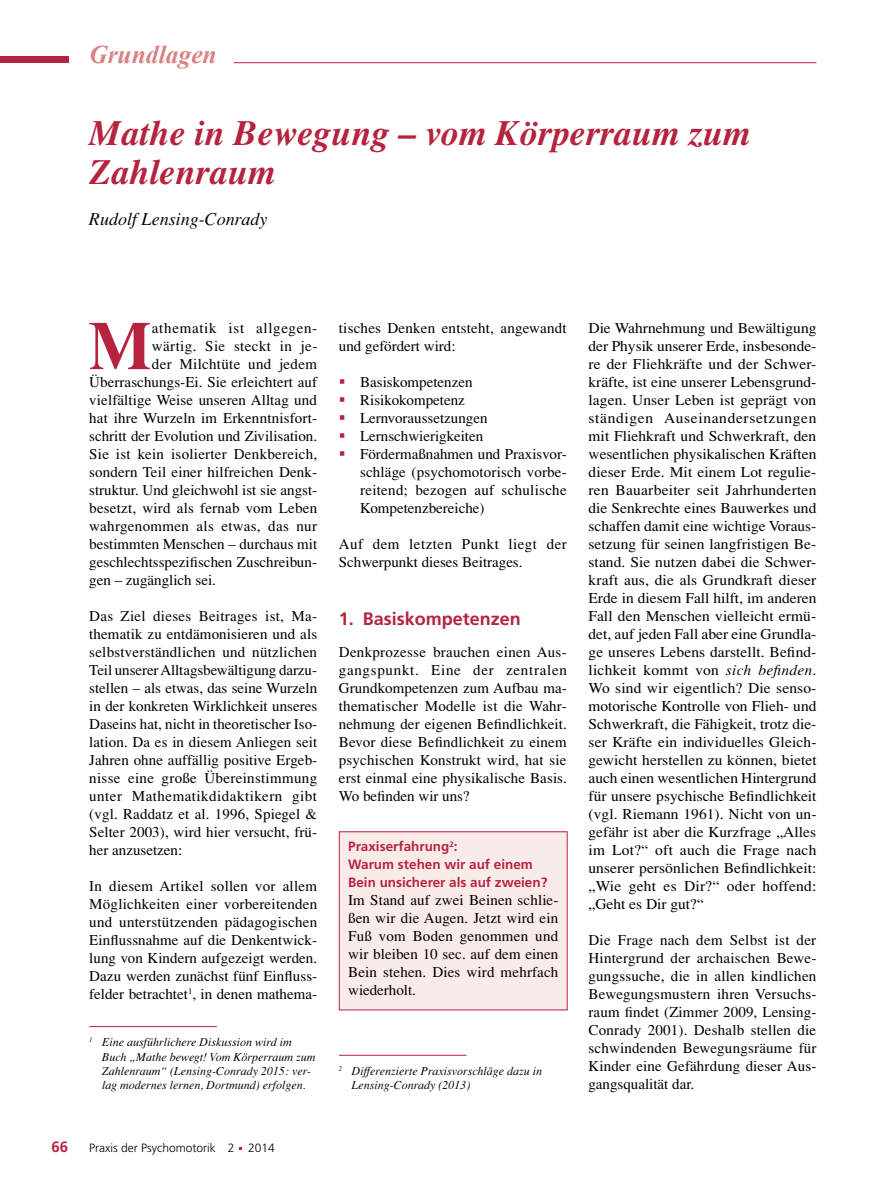
<style>
.page{position:relative;width:893px;height:1191px;background:#fff}
.page>*{position:absolute;margin:0;border:0;box-sizing:border-box;transform-origin:0 0}
.t1{font:700 67.8px "Times";color:#b62340}
.t2{font:italic 700 36px/39px "Times";color:#b62340}
.t3{font:italic 700 25.5px "Times New Roman";color:#d98283}
.t4{font:italic 18px "Times";color:#000}
.t5{font:700 18px "Frutiger";color:#b62340}
.t6{font:15px/18px "Times";letter-spacing:.005em;color:#000;text-align:justify}
.t7{font:15px "Times";letter-spacing:.045em;color:#000}
.t8{font:15px "Times";letter-spacing:.03em;color:#000}
.t9{font:700 15px "Frutiger";color:#b62340}
.t10{font:700 13.5px/18px "Frutiger";color:#b62340}
.t11{font:italic 12px/14.4px "Times";color:#000}
.t12{font:300 12px "Frutiger";color:#000}
.s1{font-style:italic}
</style>
<div class="page">
<hr style="left:234px;top:62px;width:582px;height:1px;background:#b62340">
<div style="left:0;top:57px;width:68px;height:6px;background:#b62340"></div>
<div style="left:339px;top:831px;width:228px;height:179px;background:#f9ebea"></div>
<div style="left:339px;top:831px;width:229px;height:179px;border:1px solid #b62340"></div>
<hr style="left:89px;top:1026px;width:128px;height:1px;background:#b62340">
<hr style="left:339px;top:1054px;width:127px;height:1px;background:#b62340">
<h3 class="t3" style="left:89px;top:40px;width:129px">Grundlagen</h3>
<h2 class="t2" style="left:89px;top:113px;width:663px">Mathe in Bewegung – vom Körperraum zum<br>Zahlenraum</h2>
<p class="t4" style="left:89px;top:208px;width:180px">Rudolf Lensing-Conrady</p>
<h1 class="t1" style="left:88px;top:304px;width:66px">M</h1>
<p class="t7" style="left:152px;top:320px;width:167px">athematik ist allgegen-</p>
<p class="t8" style="left:152px;top:338px;width:167px">wärtig. Sie steckt in je-</p>
<p class="t6" style="left:152px;top:355px;width:167px">der Milchtüte und jedem</p>
<p class="t6" style="left:89px;top:373px;width:229px">Überraschungs-Ei. Sie erleichtert auf</p>
<p class="t6" style="left:89px;top:391px;width:229px">vielfältige Weise unseren Alltag und</p>
<p class="t6" style="left:89px;top:409px;width:229px">hat ihre Wurzeln im Erkenntnisfort-</p>
<p class="t6" style="left:89px;top:427px;width:229px">schritt der Evolution und Zivilisation.</p>
<p class="t6" style="left:89px;top:445px;width:229px">Sie ist kein isolierter Denkbereich,</p>
<p class="t6" style="left:89px;top:463px;width:229px">sondern Teil einer hilfreichen Denk-</p>
<p class="t6" style="left:89px;top:481px;width:229px">struktur. Und gleichwohl ist sie angst-</p>
<p class="t6" style="left:89px;top:499px;width:229px">besetzt, wird als fernab vom Leben</p>
<p class="t6" style="left:89px;top:517px;width:229px">wahrgenommen als etwas, das nur</p>
<p class="t6" style="left:89px;top:535px;width:229px">bestimmten Menschen – durchaus mit</p>
<p class="t6" style="left:89px;top:553px;width:229px">geschlechtsspezifischen Zuschreibun-</p>
<p class="t6" style="left:89px;top:571px;width:128px">gen – zugänglich sei.</p>
<p class="t6" style="left:89px;top:607px;width:229px">Das Ziel dieses Beitrages ist, Ma&shy;thematik zu entdämonisieren und als selbstverständlichen und nützlichen Teil unserer Alltagsbewältigung darzu&shy;stellen – als etwas, das seine Wurzeln in der konkreten Wirklichkeit unseres Daseins hat, nicht in theoretischer Iso&shy;lation. Da es in diesem Anliegen seit Jahren ohne auffällig positive Ergeb&shy;nisse eine große Übereinstimmung unter Mathematikdidaktikern gibt (vgl. Raddatz et al. 1996, Spiegel &amp; Selter 2003), wird hier versucht, frü&shy;her anzusetzen:</p>
<p class="t6" style="left:89px;top:877px;width:230px">In diesem Artikel sollen vor allem Möglichkeiten einer vorbereitenden und unterstützenden pädagogischen Einflussnahme auf die Denkentwick&shy;lung von Kindern aufgezeigt werden.<br>Dazu werden zunächst fünf Einfluss&shy;felder betrachtet<sup>1</sup>, in denen mathema-</p>
<p class="t11" style="left:102px;top:1035px;width:215px;text-indent:-13px"><sup>1</sup> Eine ausführlichere Diskussion wird im Buch „Mathe bewegt! Vom Körperraum zum Zahlenraum“ (Lensing-Conrady 2015: ver&shy;lag modernes lernen, Dortmund) erfolgen.</p>
<p class="t9" style="left:51px;top:1138px;width:18px">66</p>
<p class="t12" style="left:89px;top:1141px;width:187px">Praxis der Psychomotorik 2 2014</p>
<p class="t6" style="left:339px;top:319px;width:229px">tisches Denken entsteht, angewandt und gefördert wird:</p>
<p class="t6" style="left:360px;top:373px;width:208px;text-align:left">Basiskompetenzen<br>Risikokompetenz<br>Lernvoraussetzungen<br>Lernschwierigkeiten<br>Fördermaßnahmen und Praxisvor&shy;schläge (psychomotorisch vorbe&shy;reitend; bezogen auf schulische<br>Kompetenzbereiche)</p>
<p class="t6" style="left:339px;top:535px;width:229px">Auf dem letzten Punkt liegt der<br>Schwerpunkt dieses Beitrages.</p>
<p class="t5" style="left:339px;top:608px;width:184px">1. Basiskompetenzen</p>
<p class="t6" style="left:339px;top:643px;width:230px">Denkprozesse brauchen einen Aus&shy;gangspunkt. Eine der zentralen Grundkompetenzen zum Aufbau ma&shy;thematischer Modelle ist die Wahr&shy;nehmung der eigenen Befindlichkeit.<br>Bevor diese Befindlichkeit zu einem psychischen Konstrukt wird, hat sie erst einmal eine physikalische Basis.<br>Wo befinden wir uns?</p>
<p class="t10" style="left:348px;top:837px;width:201px">Praxiserfahrung<sup>2</sup>:<br>Warum stehen wir auf einem<br>Bein unsicherer als auf zweien?</p>
<p class="t6" style="left:348px;top:891px;width:212px">Im Stand auf zwei Beinen schlie&shy;ßen wir die Augen. Jetzt wird ein Fuß vom Boden genommen und wir bleiben 10 sec. auf dem einen Bein stehen. Dies wird mehrfach wiederholt.</p>
<p class="t11" style="left:352px;top:1063px;width:192px;text-indent:-13px"><sup>2</sup> Differenzierte Praxisvorschläge dazu in<br>Lensing-Conrady (2013)</p>
<p class="t6" style="left:588px;top:319px;width:230px">Die Wahrnehmung und Bewältigung der Physik unserer Erde, insbesonde&shy;re der Fliehkräfte und der Schwer&shy;kräfte, ist eine unserer Lebensgrund&shy;lagen. Unser Leben ist geprägt von ständigen Auseinandersetzungen mit Fliehkraft und Schwerkraft, den wesentlichen physikalischen Kräften dieser Erde. Mit einem Lot regulie&shy;ren Bauarbeiter seit Jahrhunderten die Senkrechte eines Bauwerkes und schaffen damit eine wichtige Voraus&shy;setzung für seinen langfristigen Be&shy;stand. Sie nutzen dabei die Schwer&shy;kraft aus, die als Grundkraft dieser Erde in diesem Fall hilft, im anderen Fall den Menschen vielleicht ermü&shy;det, auf jeden Fall aber eine Grundla&shy;ge unseres Lebens darstellt. Befind&shy;lichkeit kommt von <span class="s1">sich befinden</span>.<br>Wo sind wir eigentlich? Die senso&shy;motorische Kontrolle von Flieh- und Schwerkraft, die Fähigkeit, trotz die&shy;ser Kräfte ein individuelles Gleich&shy;gewicht herstellen zu können, bietet auch einen wesentlichen Hintergrund für unsere psychische Befindlichkeit (vgl. Riemann 1961). Nicht von un&shy;gefähr ist aber die Kurzfrage „Alles im Lot?“ oft auch die Frage nach unserer persönlichen Befindlichkeit: „Wie geht es Dir?“ oder hoffend: „Geht es Dir gut?“</p>
<p class="t6" style="left:588px;top:931px;width:230px">Die Frage nach dem Selbst ist der Hintergrund der archaischen Bewe&shy;gungssuche, die in allen kindlichen Bewegungsmustern ihren Versuchs&shy;raum findet (Zimmer 2009, Lensing-Conrady 2001). Deshalb stellen die schwindenden Bewegungsräume für Kinder eine Gefährdung dieser Aus&shy;gangsqualität dar.</p>
</div>
